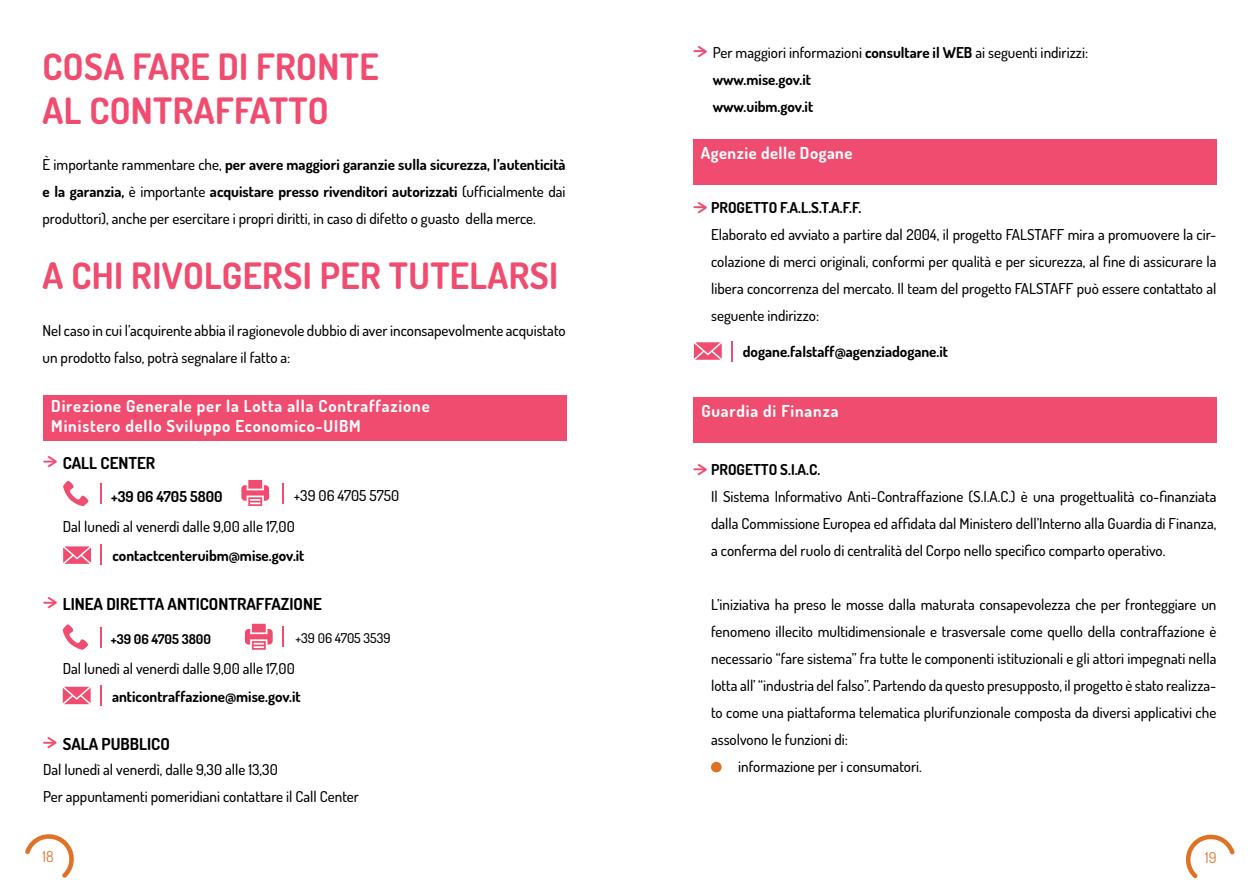
<style>
.page{position:relative;width:1259px;height:893px;background:#fff}
.page>*{position:absolute;margin:0;border:0;box-sizing:border-box;transform-origin:0 0}
.t1{font:700 36.3px/43.7px "Dosis";letter-spacing:.01em;color:#f04c6f}
.t2{font:500 26.7px "Dosis";color:#f04c6f}
.t3{font:700 16.5px/19.5px "Dosis";letter-spacing:.05em;color:#fff}
.t4{font:700 16.5px "Dosis";color:#000}
.t5{font:500 15px/27px "Dosis";color:#000;text-align:justify}
.t6{font:700 15px/27px "Dosis";color:#000}
.t7{font:15px "Dosis";color:#df7325}
.t8{font:500 13.5px "Dosis";color:#000}
.t9{font:700 13.5px "Dosis";color:#000}
.s1{font-weight:700}
.s2{font-weight:500;font-size:26.7px;color:#f04c6f}
.s3{font-weight:500}
</style>
<div class="page">
<svg style="left:25px;top:834px;width:49px;height:44px"></svg>
<svg style="left:1185px;top:834px;width:50px;height:45px"></svg>
<div style="left:43px;top:395px;width:523px;height:46px;background:#f04c6f"></div>
<svg style="left:63px;top:481px;width:25px;height:25px"></svg>
<svg style="left:63px;top:624px;width:25px;height:26px"></svg>
<svg style="left:241px;top:480px;width:28px;height:26px"></svg>
<svg style="left:245px;top:624px;width:28px;height:26px"></svg>
<svg style="left:63px;top:546px;width:28px;height:18px"></svg>
<svg style="left:63px;top:687px;width:28px;height:17px"></svg>
<svg style="left:44px;top:461px;width:11px;height:2px"></svg>
<svg style="left:44px;top:602px;width:11px;height:2px"></svg>
<svg style="left:44px;top:742px;width:11px;height:2px"></svg>
<svg style="left:282px;top:483px;width:1px;height:21px"></svg>
<svg style="left:282px;top:626px;width:1px;height:21px"></svg>
<hr style="left:100px;top:483px;width:2px;height:21px;background:#f04c6f">
<hr style="left:100px;top:627px;width:2px;height:21px;background:#f04c6f">
<hr style="left:100px;top:685px;width:2px;height:21px;background:#f04c6f">
<hr style="left:100px;top:544px;width:2px;height:21px;background:#f04c6f">
<div style="left:693px;top:139px;width:523px;height:46px;background:#f04c6f"></div>
<div style="left:693px;top:397px;width:523px;height:46px;background:#f04c6f"></div>
<svg style="left:694px;top:206px;width:11px;height:2px"></svg>
<svg style="left:694px;top:468px;width:11px;height:2px"></svg>
<svg style="left:694px;top:342px;width:28px;height:18px"></svg>
<svg style="left:694px;top:50px;width:11px;height:2px"></svg>
<hr style="left:731px;top:341px;width:2px;height:20px;background:#f04c6f">
<div style="left:711px;top:762px;width:10px;height:10px;background:#df7325;border-radius:50%"></div>
<h1 class="t1" style="left:43px;top:44px;width:338px">cosa fare di fronte al contraffatto</h1>
<p class="t5" style="left:43px;top:151px;width:524px">È importante rammentare che, <span class="s1">per avere maggiori garanzie sulla sicurezza, l’autenticità e la garanzia,</span> è importante <span class="s1">acquistare presso rivenditori autorizzati</span> (ufficialmente dai produttori), anche per esercitare i propri diritti, in caso di difetto o guasto della merce.</p>
<h1 class="t1" style="left:43px;top:253px;width:517px">a chi rivolgersi per tutelarsi</h1>
<p class="t5" style="left:43px;top:316px;width:525px">Nel caso in cui l’acquirente abbia il ragionevole dubbio di aver inconsapevolmente acquistato un prodotto falso, potrà segnalare il fatto a:</p>
<p class="t3" style="left:51px;top:396px;width:380px">Direzione Generale per la Lotta alla Contraffazione<br>Ministero dello Sviluppo Economico-UIBM</p>
<p class="t4" style="left:47px;top:452px;width:110px"><span class="s2">&gt;</span> Call Center</p>
<p class="t6" style="left:111px;top:483px;width:113px">+39 06 4705 5800</p>
<p class="t5" style="left:294px;top:482px;width:107px">+39 06 4705 5750</p>
<p class="t5" style="left:63px;top:513px;width:233px">Dal lunedì al venerdì dalle 9,00 alle 17,00</p>
<p class="t6" style="left:112px;top:542px;width:194px">contactcenteruibm@mise.gov.it</p>
<h2 class="t2" style="left:47px;top:583px;width:12px">&gt;</h2>
<p class="t4" style="left:63px;top:593px;width:260px">Linea diretta anticontraffazione</p>
<p class="t9" style="left:111px;top:630px;width:102px">+39 06 4705 3800</p>
<p class="t8" style="left:295px;top:629px;width:97px">+39 06 4705 3539</p>
<p class="t5" style="left:63px;top:655px;width:233px">Dal lunedì al venerdì dalle 9,00 alle 17,00</p>
<p class="t6" style="left:112px;top:682px;width:190px">anticontraffazione@mise.gov.it</p>
<h2 class="t2" style="left:47px;top:723px;width:12px">&gt;</h2>
<p class="t4" style="left:63px;top:733px;width:58px">Sala Pubbl</p>
<p class="t4" style="left:147px;top:733px;width:24px">ico</p>
<p class="t5" style="left:43px;top:755px;width:317px">Dal lunedì al venerdì, dalle 9,30 alle 13,30<br>Per appuntamenti pomeridiani contattare il Call Center</p>
<p class="t6" style="left:713px;top:39px;width:377px;text-indent:-16px"><span class="s2">&gt;</span> <span class="s3">Per maggiori informazioni</span> consultare il WEB <span class="s3">ai seguenti indirizzi: </span>www.mise.gov.it<br>www.uibm.gov.it</p>
<p class="t3" style="left:701px;top:143px;width:153px">Agenzie delle Dogane</p>
<h2 class="t2" style="left:697px;top:187px;width:12px">&gt;</h2>
<p class="t6" style="left:711px;top:194px;width:152px">Progetto F.A.L.S.T.A.F.F.</p>
<p class="t5" style="left:711px;top:221px;width:310px">Elaborato ed avviato a partire dal 2004, il progetto FALSTA</p>
<p class="t5" style="left:711px;top:221px;width:507px;text-indent:338px">FF mira a promuovere la cir&shy;colazione di merci originali, conformi per qualità e per sicurezza, al fine di assicurare la libera concorrenza del mercato. Il team del progetto FALSTA</p>
<p class="t5" style="left:1058px;top:275px;width:159px">FF può essere contattato al</p>
<p class="t5" style="left:711px;top:302px;width:109px">seguente indirizzo:</p>
<p class="t6" style="left:743px;top:338px;width:207px">dogane.falstaff@agenziadogane.it</p>
<p class="t3" style="left:701px;top:401px;width:139px">Guardia di Finanza</p>
<h2 class="t2" style="left:697px;top:450px;width:12px">&gt;</h2>
<p class="t6" style="left:711px;top:456px;width:111px">Progetto S.I.A.C.</p>
<p class="t5" style="left:711px;top:483px;width:507px">Il Sistema Informativo Anti-Contraffazione (S.I.A.C.) è una progettualità co-finanziata dalla Commissione Europea ed affidata dal Ministero dell’Interno alla Guardia di Finanza, a conferma del ruolo di centralità del Corpo nello specifico comparto operativo.</p>
<p class="t5" style="left:711px;top:591px;width:507px">L’iniziativa ha preso le mosse dalla maturata consapevolezza che per fronteggiare un fenomeno illecito multidimensionale e trasversale come quello della contraffazione è necessario “fare sistema” fra tutte le componenti istituzionali e gli attori impegnati nella lotta all’ “industria del falso”. Partendo da questo presupposto, il progetto è stato realizza&shy;to come una piattaforma telematica plurifunzionale composta da diversi applicativi che assolvono le funzioni di:</p>
<p class="t5" style="left:711px;top:753px;width:212px">• informazione per i consumatori.</p>
<p class="t7" style="left:43px;top:846px;width:13px">18</p>
<p class="t7" style="left:1205px;top:847px;width:13px">19</p>
</div>
